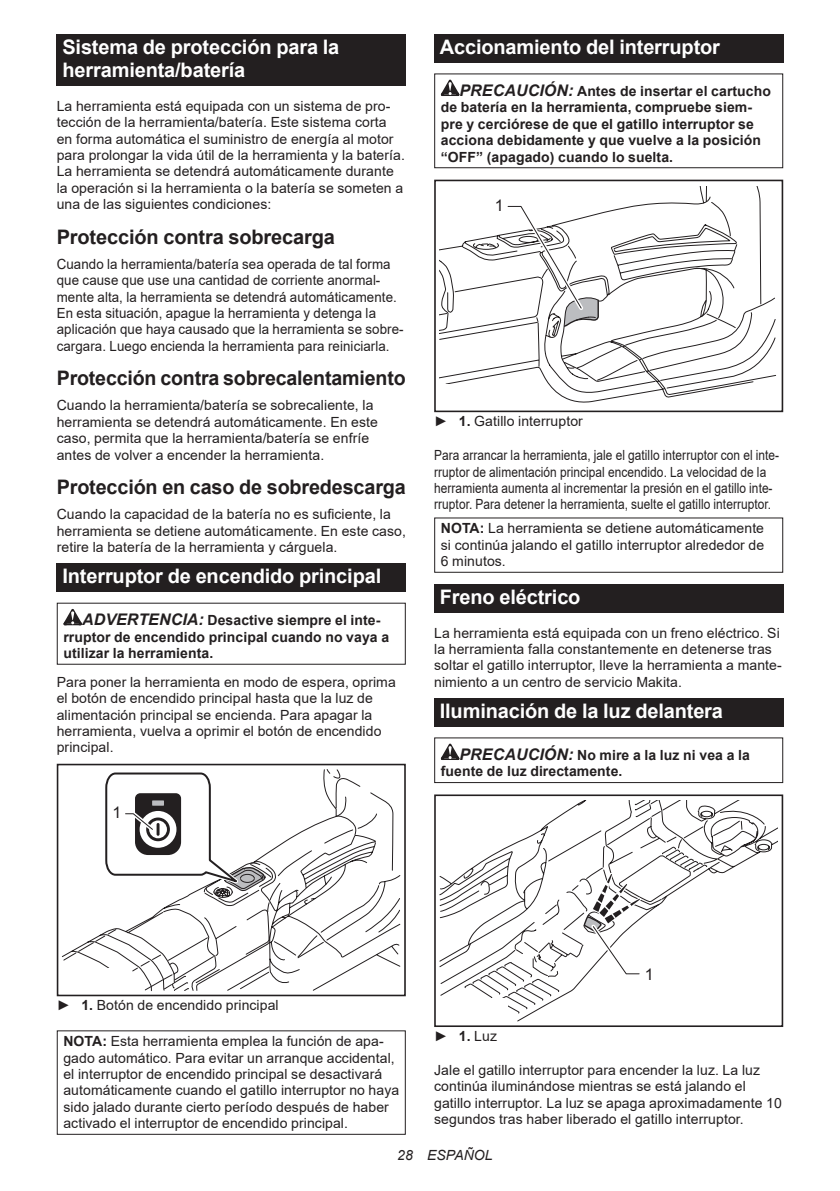
<style>
.page{position:relative;width:840px;height:1191px;background:#fff}
.page>*{position:absolute;margin:0;border:0;box-sizing:border-box;transform-origin:0 0}
.t1{font:700 20px/23.4px "Arial";letter-spacing:-.01em;color:#fff}
.t2{font:700 20px "Arial";letter-spacing:-.01em;color:#231f20}
.t3{font:16px "Arial";color:#231f20}
.t4{font:14px/16.4px "Arial";letter-spacing:.005em;color:#231f20}
.t5{font:700 14px/16.4px "Arial";letter-spacing:.005em;color:#231f20}
.t6{font:14px/16.4px "Arial";letter-spacing:.005em;color:#231f20;scale:.95 1}
.t7{font:14px/16.4px "Arial";letter-spacing:.005em;color:#231f20;scale:.85 1}
.t8{font:italic 14px "Arial";letter-spacing:.005em;color:#231f20}
.s1{font-style:italic;font-size:16px}
.s2{font-weight:700}
</style>
<div class="page">
<div style="left:57px;top:34px;width:348px;height:52px;background:#231f20"></div>
<div style="left:57px;top:563px;width:348px;height:29px;background:#231f20"></div>
<svg style="left:63px;top:609px;width:19px;height:16px"></svg>
<svg style="left:62px;top:769px;width:338px;height:222px"></svg>
<svg style="left:63px;top:813px;width:316px;height:177px"></svg>
<div style="left:57px;top:968px;width:73px;height:28px;background:#fff"></div>
<div style="left:57px;top:763px;width:348px;height:233px;border:2px solid #231f20"></div>
<svg style="left:102px;top:769px;width:164px;height:122px"></svg>
<div style="left:434px;top:34px;width:348px;height:29px;background:#231f20"></div>
<svg style="left:440px;top:80px;width:19px;height:16px"></svg>
<div style="left:434px;top:73px;width:348px;height:95px;border:1px solid #231f20"></div>
<svg style="left:439px;top:186px;width:337px;height:217px"></svg>
<div style="left:434px;top:384px;width:73px;height:28px;background:#fff"></div>
<div style="left:434px;top:180px;width:348px;height:232px;border:2px solid #231f20"></div>
<svg style="left:480px;top:202px;width:161px;height:158px"></svg>
<div style="left:434px;top:517px;width:348px;height:56px;border:1px solid #231f20"></div>
<div style="left:434px;top:584px;width:348px;height:28px;background:#231f20"></div>
<div style="left:434px;top:698px;width:348px;height:28px;background:#231f20"></div>
<svg style="left:440px;top:743px;width:19px;height:17px"></svg>
<div style="left:434px;top:737px;width:348px;height:46px;border:1px solid #231f20"></div>
<svg style="left:488px;top:800px;width:289px;height:221px"></svg>
<svg style="left:439px;top:820px;width:315px;height:176px"></svg>
<div style="left:434px;top:998px;width:73px;height:29px;background:#fff"></div>
<div style="left:434px;top:794px;width:348px;height:233px;border:2px solid #231f20"></div>
<svg style="left:581px;top:871px;width:61px;height:106px"></svg>
<h1 class="t1" style="left:62px;top:36px;width:278px">Sistema de protección para la herramienta/batería</h1>
<p class="t4" style="left:57px;top:98px;width:349px">La herramienta está equipada con un sistema de pro&shy;tección de la herramienta/batería. Este sistema corta en forma automática el suministro de energía al motor para prolongar la vida útil de la herramienta y la batería.<br>La herramienta se detendrá automáticamente durante la operación si la herramienta o la batería se someten a una de las siguientes condiciones:</p>
<h1 class="t2" style="left:57px;top:223px;width:279px">Protección contra sobrecarga</h1>
<p class="t6" style="left:57px;top:255px;width:366px">Cuando la herramienta/batería sea operada de tal forma que cause que use una cantidad de corriente anormal&shy;mente alta, la herramienta se detendrá automáticamente.<br>En esta situación, apague la herramienta y detenga la aplicación que haya causado que la herramienta se sobre&shy;cargara. Luego encienda la herramienta para reiniciarla.</p>
<h1 class="t2" style="left:57px;top:364px;width:350px">Protección contra sobrecalentamiento</h1>
<p class="t4" style="left:57px;top:397px;width:322px">Cuando la herramienta/batería se sobrecaliente, la herramienta se detendrá automáticamente. En este caso, permita que la herramienta/batería se enfríe antes de volver a encender la herramienta.</p>
<h1 class="t2" style="left:57px;top:473px;width:350px">Protección en caso de sobredescarga</h1>
<p class="t4" style="left:57px;top:506px;width:350px">Cuando la capacidad de la batería no es suficiente, la herramienta se detiene automáticamente. En este caso, retire la batería de la herramienta y cárguela.</p>
<h1 class="t1" style="left:62px;top:565px;width:320px">Interruptor de encendido principal</h1>
<p class="t5" style="left:63px;top:612px;width:327px;text-indent:19px"><span class="s1">ADVERTENCIA:</span> Desactive siempre el inte&shy;rruptor de encendido principal cuando no vaya a utilizar la herramienta.</p>
<p class="t4" style="left:57px;top:673px;width:340px">Para poner la herramienta en modo de espera, oprima el botón de encendido principal hasta que la luz de alimentación principal se encienda. Para apagar la herramienta, vuelva a oprimir el botón de encendido principal.</p>
<p class="t3" style="left:112px;top:802px;width:10px">1</p>
<h1 class="t1" style="left:439px;top:36px;width:281px">Accionamiento del interruptor</h1>
<p class="t5" style="left:440px;top:83px;width:331px;text-indent:19px"><span class="s1">PRECAUCIÓN:</span> Antes de insertar el cartucho de batería en la herramienta, compruebe siem&shy;pre y cerciórese de que el gatillo interruptor se acciona debidamente y que vuelve a la posición “OFF” (apagado) cuando lo suelta.</p>
<p class="t3" style="left:494px;top:195px;width:10px">1</p>
<p class="t4" style="left:434px;top:412px;width:150px">► <span class="s2">1.</span> Gatillo interruptor</p>
<p class="t7" style="left:434px;top:447px;width:407px">Para arrancar la herramienta, jale el gatillo interruptor con el inte&shy;rruptor de alimentación principal encendido. La velocidad de la herramienta aumenta al incrementar la presión en el gatillo inte&shy;rruptor. Para detener la herramienta, suelte el gatillo interruptor.</p>
<p class="t4" style="left:440px;top:520px;width:325px;text-align:justify"><span class="s2">NOTA:</span> La herramienta se detiene automáticamente si continúa jalando el gatillo interruptor alrededor de 6 minutos.</p>
<h1 class="t1" style="left:439px;top:585px;width:142px">Freno eléctrico</h1>
<p class="t4" style="left:434px;top:624px;width:349px">La herramienta está equipada con un freno eléctrico. Si la herramienta falla constantemente en detenerse tras soltar el gatillo interruptor, lleve la herramienta a mante&shy;nimiento a un centro de servicio Makita.</p>
<h1 class="t1" style="left:439px;top:699px;width:284px">Iluminación de la luz delantera</h1>
<p class="t5" style="left:440px;top:747px;width:310px;text-indent:19px"><span class="s1">PRECAUCIÓN:</span> No mire a la luz ni vea a la fuente de luz directamente.</p>
<p class="t4" style="left:57px;top:996px;width:223px">► <span class="s2">1.</span> Botón de encendido principal</p>
<p class="t4" style="left:63px;top:1033px;width:337px"><span class="s2">NOTA:</span> Esta herramienta emplea la función de apa&shy;gado automático. Para evitar un arranque accidental, el interruptor de encendido principal se desactivará automáticamente cuando el gatillo interruptor no haya sido jalado durante cierto período después de haber activado el interruptor de encendido principal.</p>
<p class="t3" style="left:644px;top:963px;width:10px">1</p>
<p class="t4" style="left:434px;top:1027px;width:64px">► <span class="s2">1.</span> Luz</p>
<p class="t4" style="left:434px;top:1061px;width:349px">Jale el gatillo interruptor para encender la luz. La luz continúa iluminándose mientras se está jalando el gatillo interruptor. La luz se apaga aproximadamente 10 segundos tras haber liberado el gatillo interruptor.</p>
<p class="t8" style="left:397px;top:1146px;width:97px">28 ESPAÑOL</p>
</div>
